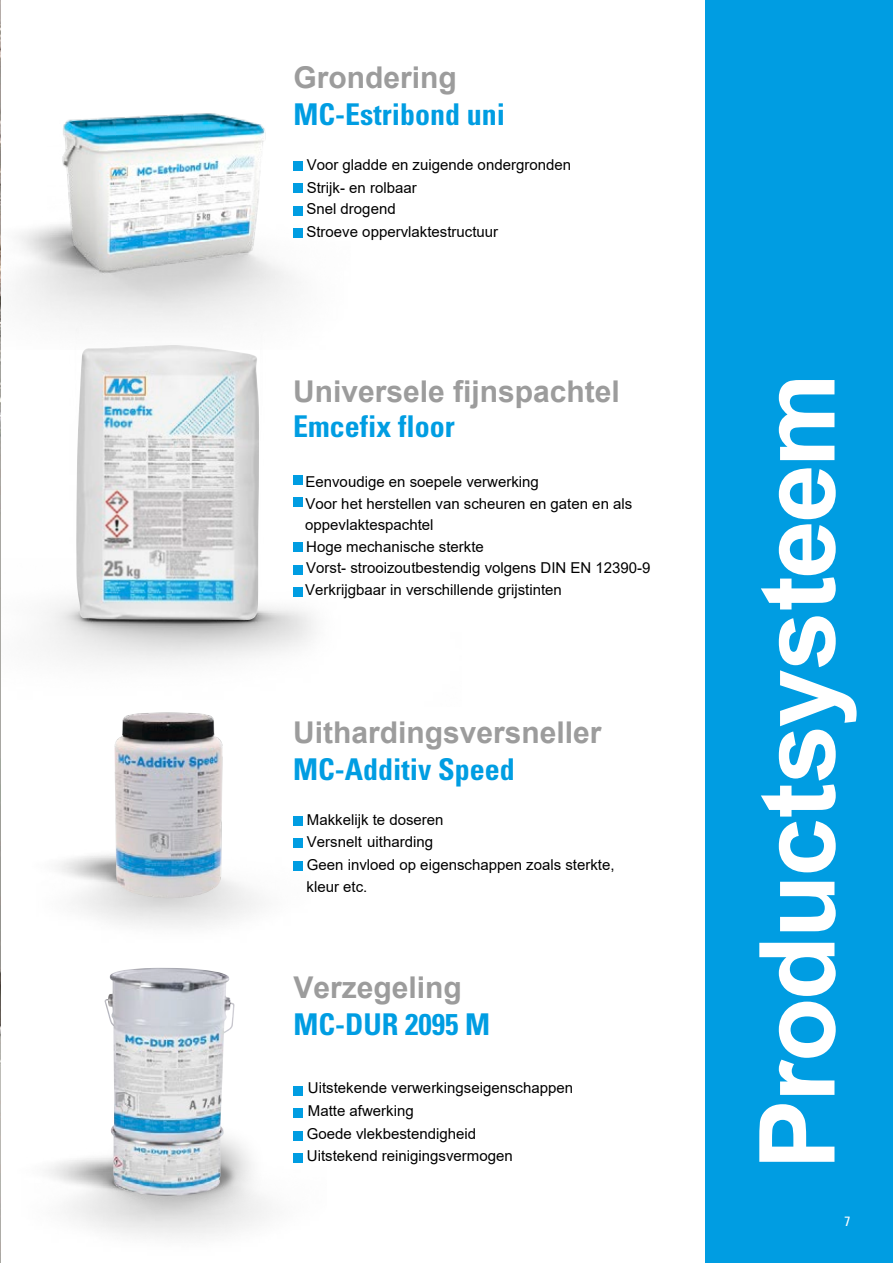
<style>
.page{position:relative;width:893px;height:1263px;background:#fff}
.page>*{position:absolute;margin:0;border:0;box-sizing:border-box;transform-origin:0 0}
.t1{font:700 105px "Arial";letter-spacing:-.025em;color:#fff}
.t2{font:700 30px "Arial";color:#9c9c9c}
.t3{font:700 condensed 30px "Univers LT Pro";color:#009de2}
.t4{font:15px/21.6px "Arial";color:#000}
.t5{font:condensed 13.5px "Univers LT Pro";color:#fff}
</style>
<div class="page">
<div style="left:706px;top:0;width:187px;height:1263px;background:#009de2"></div>
<img style="left:46px;top:1086px;width:257px;height:151px">
<div style="left:101px;top:1120px;width:167px;height:95px;background:#000;opacity:.49"></div>
<div style="left:118px;top:1154px;width:120px;height:43px;background:#dfdfdf"></div>
<img style="left:104px;top:968px;width:131px;height:228px">
<img style="left:58px;top:816px;width:245px;height:111px">
<img style="left:114px;top:712px;width:109px;height:186px">
<img style="left:19px;top:161px;width:284px;height:161px">
<img style="left:48px;top:113px;width:226px;height:183px">
<img style="left:46px;top:322px;width:268px;height:342px">
<img style="left:76px;top:345px;width:184px;height:275px">
<img style="left:0;top:350px;width:1px;height:913px">
<svg style="left:0;top:0;width:1px;height:350px"></svg>
<div style="left:293px;top:161px;width:9px;height:9px;background:#009de2"></div>
<div style="left:293px;top:184px;width:9px;height:9px;background:#009de2"></div>
<div style="left:293px;top:206px;width:9px;height:9px;background:#009de2"></div>
<div style="left:293px;top:229px;width:9px;height:9px;background:#009de2"></div>
<div style="left:293px;top:475px;width:9px;height:9px;background:#009de2"></div>
<div style="left:293px;top:498px;width:9px;height:9px;background:#009de2"></div>
<div style="left:293px;top:543px;width:9px;height:9px;background:#009de2"></div>
<div style="left:293px;top:565px;width:9px;height:9px;background:#009de2"></div>
<div style="left:293px;top:588px;width:9px;height:9px;background:#009de2"></div>
<div style="left:293px;top:816px;width:9px;height:9px;background:#009de2"></div>
<div style="left:293px;top:838px;width:9px;height:9px;background:#009de2"></div>
<div style="left:293px;top:861px;width:9px;height:9px;background:#009de2"></div>
<div style="left:293px;top:1086px;width:9px;height:9px;background:#009de2"></div>
<div style="left:293px;top:1109px;width:9px;height:9px;background:#009de2"></div>
<div style="left:293px;top:1131px;width:9px;height:9px;background:#009de2"></div>
<div style="left:293px;top:1154px;width:9px;height:9px;background:#009de2"></div>
<h2 class="t2" style="left:293px;top:56px;width:165px">Grondering</h2>
<h2 class="t3" style="left:293px;top:96px;width:213px">MC-Estribond uni</h2>
<p class="t4" style="left:307px;top:153px;width:266px;line-height:23.1px">Voor gladde en zuigende ondergronden<br>Strijk- en rolbaar</p>
<p class="t4" style="left:306px;top:198px;width:193px;line-height:22.2px">Snel drogend<br>Stroeve oppervlaktestructuur</p>
<h2 class="t2" style="left:293px;top:370px;width:328px">Universele fijnspachtel</h2>
<h2 class="t3" style="left:293px;top:408px;width:163px">Emcefix floor</h2>
<p class="t4" style="left:305px;top:471px;width:347px">Eenvoudige en soepele verwerking<br>Voor het herstellen van scheuren en gaten en als oppevlaktespachtel<br>Hoge mechanische sterkte<br>Vorst- strooizoutbestendig volgens DIN EN 12390-9<br>Verkrijgbaar in verschillende grijstinten</p>
<h2 class="t2" style="left:293px;top:711px;width:310px">Uithardingsversneller</h2>
<h2 class="t3" style="left:293px;top:751px;width:223px">MC-Additiv Speed</h2>
<p class="t4" style="left:307px;top:808px;width:309px;line-height:22.5px">Makkelijk te doseren<br>Versnelt uitharding<br>Geen invloed op eigenschappen zoals sterkte, kleur etc.</p>
<h2 class="t2" style="left:293px;top:966px;width:170px">Verzegeling</h2>
<h2 class="t3" style="left:293px;top:1006px;width:198px">MC-DUR 2095 M</h2>
<p class="t4" style="left:307px;top:1076px;width:268px;line-height:22.8px">Uitstekende verwerkingseigenschappen<br>Matte afwerking<br>Goede vlekbestendigheid<br>Uitstekend reinigingsvermogen</p>
<h1 class="t1" style="left:724px;top:1169px;width:798px;rotate:-90deg">Productsysteem</h1>
<p class="t5" style="left:844px;top:1212px;width:7px">7</p>
</div>
